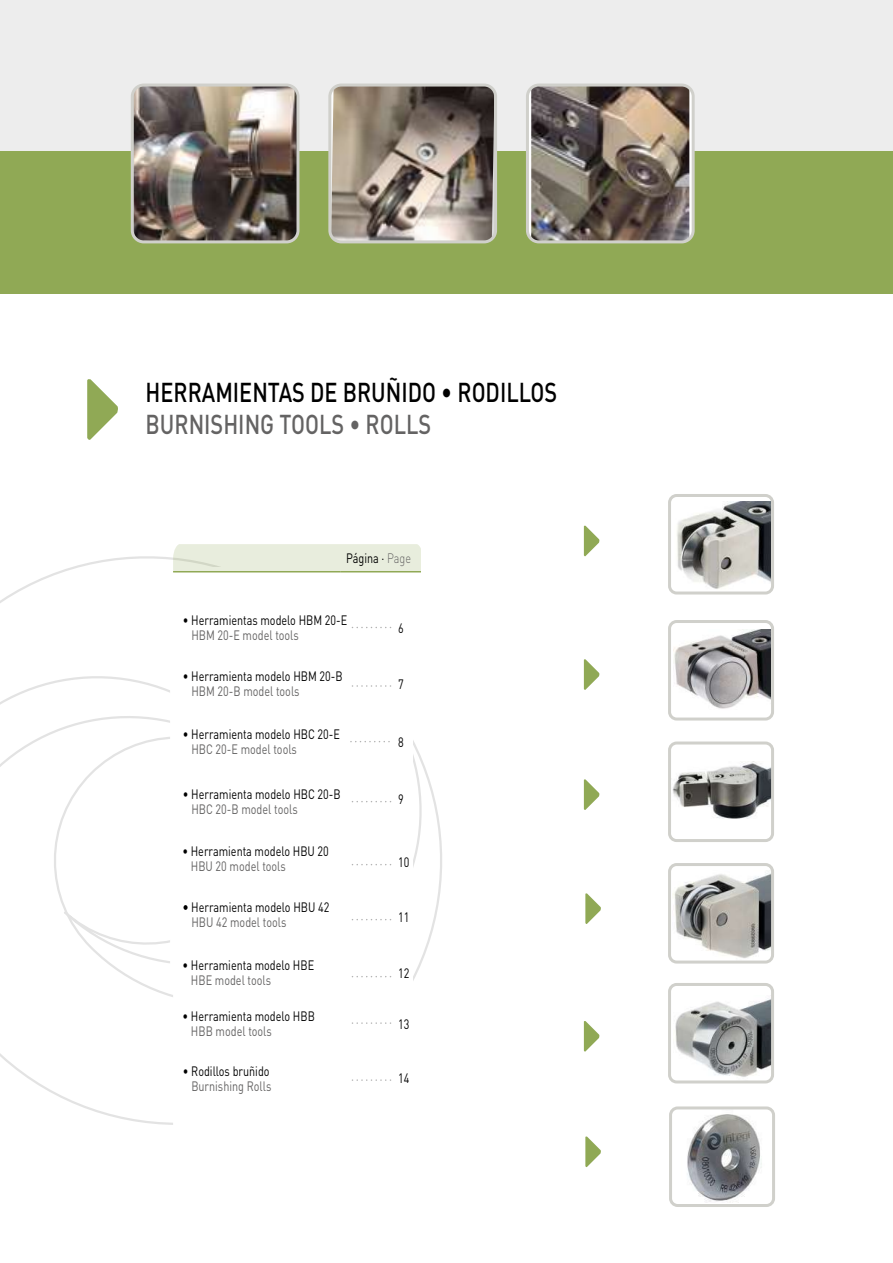
<style>
.page{position:relative;width:893px;height:1263px;background:#fff}
.page>*{position:absolute;margin:0;border:0;box-sizing:border-box;transform-origin:0 0}
.t1{font:500 27px "DIN Pro";color:#000;scale:.8 1}
.t2{font:500 27px "DIN Pro";color:#646363;scale:.8 1}
.t3{font:13.5px "DIN Pro";color:#000;scale:.8 1}
.t4{font:13.5px "DIN Pro";color:#646363;scale:.8 1}
.s1{font-weight:300;color:#646363}
</style>
<div class="page">
<img style="left:674px;top:629px;width:96px;height:80px">
<img style="left:687px;top:1114px;width:75px;height:89px">
<img style="left:672px;top:761px;width:98px;height:58px">
<img style="left:673px;top:871px;width:97px;height:88px">
<img style="left:672px;top:502px;width:98px;height:88px">
<img style="left:675px;top:999px;width:95px;height:80px">
<div style="left:0;top:0;width:893px;height:153px;background:#ededed"></div>
<div style="left:0;top:152px;width:893px;height:142px;background:#90a955"></div>
<img style="left:332px;top:88px;width:161px;height:154px">
<div style="left:328px;top:84px;width:169px;height:159px;border:3px solid #d0d0cb;border-radius:11px"></div>
<img style="left:132px;top:85px;width:166px;height:157px">
<div style="left:131px;top:84px;width:168px;height:159px;border:3px solid #d0d0cb;border-radius:11px"></div>
<img style="left:531px;top:88px;width:158px;height:154px">
<div style="left:526px;top:84px;width:169px;height:159px;border:3px solid #d0d0cb;border-radius:11px"></div>
<svg style="left:87px;top:379px;width:31px;height:61px"></svg>
<svg style="left:584px;top:659px;width:16px;height:31px"></svg>
<svg style="left:584px;top:779px;width:16px;height:31px"></svg>
<svg style="left:584px;top:1021px;width:16px;height:31px"></svg>
<svg style="left:584px;top:525px;width:16px;height:32px"></svg>
<svg style="left:585px;top:893px;width:16px;height:31px"></svg>
<svg style="left:585px;top:1136px;width:16px;height:31px"></svg>
<svg style="left:0;top:676px;width:442px;height:449px"></svg>
<svg style="left:173px;top:572px;width:239px;height:553px"></svg>
<div style="left:173px;top:544px;width:248px;height:27px;background:#e8eddd"></div>
<hr style="left:173px;top:571px;width:167px;height:1px;background:#90a955">
<hr style="left:340px;top:571px;width:81px;height:1px;background:#90a955">
<svg style="left:352px;top:685px;width:39px;height:2px"></svg>
<svg style="left:351px;top:741px;width:39px;height:1px"></svg>
<svg style="left:352px;top:919px;width:39px;height:1px"></svg>
<div style="left:668px;top:741px;width:106px;height:101px;border:3px solid #d0d0cb;border-radius:7px"></div>
<div style="left:668px;top:494px;width:106px;height:100px;border:3px solid #d0d0cb;border-radius:7px"></div>
<div style="left:668px;top:620px;width:106px;height:100px;border:3px solid #d0d0cb;border-radius:7px"></div>
<div style="left:668px;top:863px;width:106px;height:100px;border:3px solid #d0d0cb;border-radius:7px"></div>
<div style="left:668px;top:983px;width:106px;height:100px;border:3px solid #d0d0cb;border-radius:7px"></div>
<svg style="left:352px;top:864px;width:39px;height:1px"></svg>
<svg style="left:352px;top:801px;width:39px;height:1px"></svg>
<svg style="left:352px;top:976px;width:39px;height:1px"></svg>
<svg style="left:352px;top:1022px;width:39px;height:2px"></svg>
<svg style="left:352px;top:1079px;width:39px;height:2px"></svg>
<svg style="left:352px;top:627px;width:39px;height:1px"></svg>
<div style="left:669px;top:1106px;width:106px;height:101px;border:3px solid #d0d0cb;border-radius:7px"></div>
<h1 class="t1" style="left:146px;top:374px;width:516px">HERRAMIENTAS DE BRUÑIDO • RODILLOS</h1>
<h1 class="t2" style="left:146px;top:406px;width:359px">BURNISHING TOOLS • ROLLS</h1>
<p class="t3" style="left:346px;top:549px;width:83px">Página · <span class="s1">Page</span></p>
<p class="t3" style="left:183px;top:611px;width:207px">• Herramientas modelo HBM 20-E</p>
<p class="t4" style="left:191px;top:626px;width:136px">HBM 20-E model tools</p>
<p class="t3" style="left:183px;top:667px;width:201px">• Herramienta modelo HBM 20-B</p>
<p class="t4" style="left:191px;top:682px;width:137px">HBM 20-B model tools</p>
<p class="t3" style="left:183px;top:725px;width:198px">• Herramienta modelo HBC 20-E</p>
<p class="t4" style="left:191px;top:740px;width:133px">HBC 20-E model tools</p>
<p class="t3" style="left:183px;top:785px;width:199px">• Herramienta modelo HBC 20-B</p>
<p class="t4" style="left:191px;top:800px;width:134px">HBC 20-B model tools</p>
<p class="t3" style="left:398px;top:618px;width:9px">6</p>
<p class="t3" style="left:398px;top:675px;width:9px">7</p>
<p class="t3" style="left:398px;top:732px;width:9px">8</p>
<p class="t3" style="left:398px;top:789px;width:9px">9</p>
<p class="t3" style="left:182px;top:842px;width:185px">• Herramienta modelo HBU 20</p>
<p class="t4" style="left:191px;top:857px;width:120px">HBU 20 model tools</p>
<p class="t3" style="left:398px;top:852px;width:16px">10</p>
<p class="t3" style="left:183px;top:897px;width:185px">• Herramienta modelo HBU 42</p>
<p class="t4" style="left:191px;top:912px;width:120px">HBU 42 model tools</p>
<p class="t3" style="left:182px;top:956px;width:166px">• Herramienta modelo HBE</p>
<p class="t4" style="left:191px;top:971px;width:102px">HBE model tools</p>
<p class="t3" style="left:182px;top:1007px;width:167px">• Herramienta modelo HBB</p>
<p class="t4" style="left:191px;top:1022px;width:103px">HBB model tools</p>
<p class="t3" style="left:183px;top:1062px;width:110px">• Rodillos bruñido</p>
<p class="t4" style="left:191px;top:1077px;width:101px">Burnishing Rolls</p>
<p class="t3" style="left:398px;top:908px;width:16px">11</p>
<p class="t3" style="left:398px;top:963px;width:16px">12</p>
<p class="t3" style="left:398px;top:1014px;width:16px">13</p>
<p class="t3" style="left:398px;top:1069px;width:16px">14</p>
</div>
